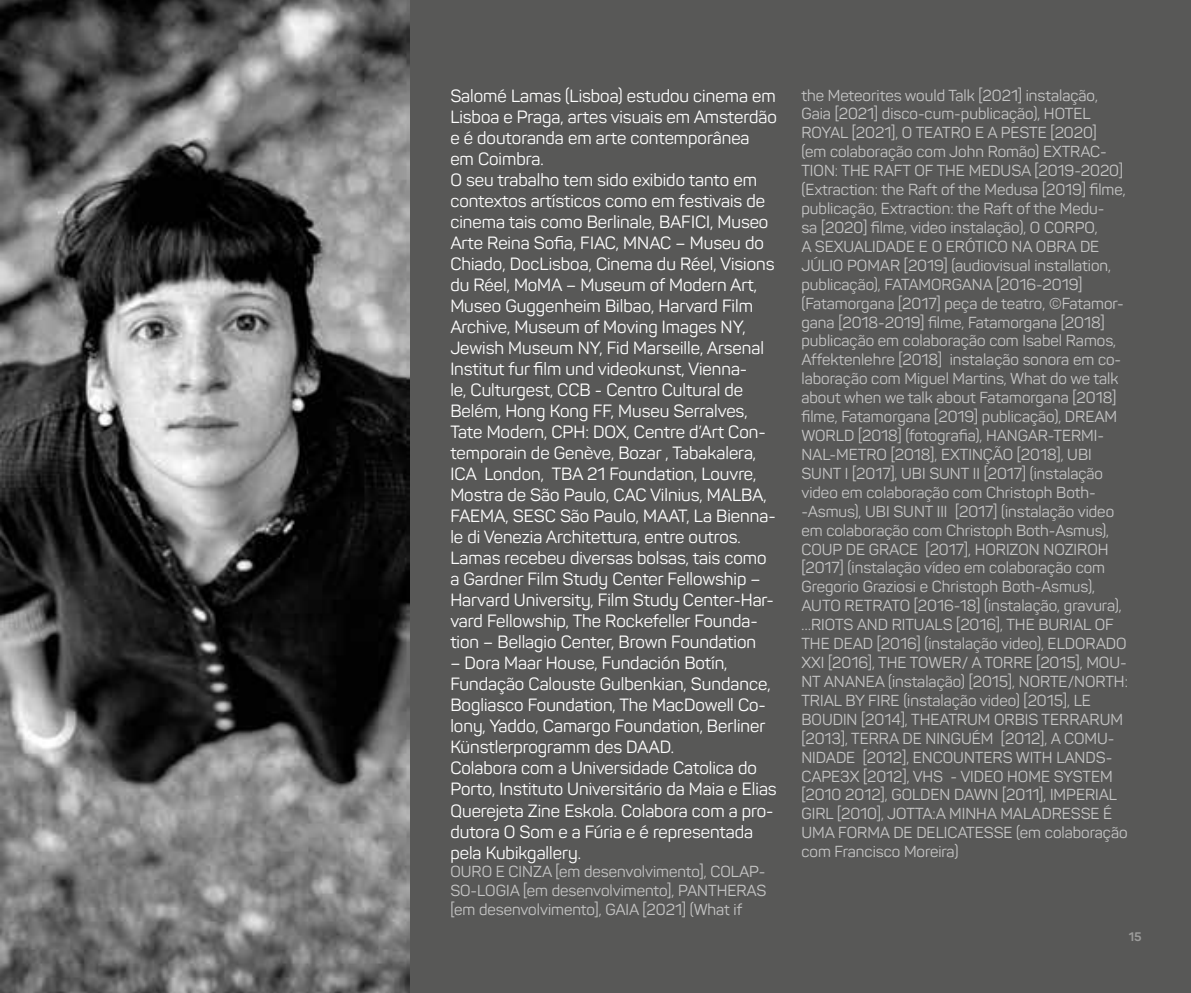
<style>
.page{position:relative;width:1191px;height:993px;background:#fff}
.page>*{position:absolute;margin:0;border:0;box-sizing:border-box;transform-origin:0 0}
.t1{font:17.5px/21px "Panton";color:#fff}
.t2{font:15.75px/18.9px "Panton";color:#c6c6c6;text-align:justify}
.t3{font:700 12.25px "Panton";color:#9d9d9c}
</style>
<div class="page">
<div style="left:409px;top:0;width:782px;height:992px;background:#585857"></div>
<img style="left:0;top:0;width:409px;height:992px">
<p class="t1" style="left:450px;top:85px;width:328px">Salomé Lamas (Lisboa) estudou cinema em Lisboa e Praga, artes visuais em Amsterdão e é doutoranda em arte contemporânea em Coimbra.<br>O seu trabalho tem sido exibido tanto em contextos artísticos como em festivais de cinema tais como Berlinale, BAFICI, Museo Arte Reina Sofia, FIAC, MNAC – Museu do Chiado, DocLisboa, Cinema du Réel, Visions du Réel, MoMA – Museum of Modern Art, Museo Guggenheim Bilbao, Harvard Film Archive, Museum of Moving Images NY, Jewish Museum NY, Fid Marseille, Arsenal Institut fur film und videokunst, Vienna-<br>le, Culturgest, CCB - Centro Cultural de Belém, Hong Kong FF, Museu Serralves, Tate Modern, CPH: DOX, Centre d’Art Con&shy;temporain de Genève, Bozar , Tabakalera, ICA London, TBA 21 Foundation, Louvre, Mostra de São Paulo, CAC Vilnius, MALBA, FAEMA, SESC São Paulo, MAAT, La Bienna&shy;le di Venezia Architettura, entre outros.<br>Lamas recebeu diversas bolsas, tais como a Gardner Film Study Center Fellowship – Harvard University, Film Study Center-Har&shy;vard Fellowship, The Rockefeller Founda&shy;tion – Bellagio Center, Brown Foundation</p>
<p class="t1" style="left:450px;top:652px;width:328px">– Dora Maar House, Fundación Botín, Fundação Calouste Gulbenkian, Sundance, Bogliasco Foundation, The MacDowell Co&shy;lony, Yaddo, Camargo Foundation, Berliner Künstlerprogramm des DAAD.<br>Colabora com a Universidade Catolica do Porto, Instituto Universitário da Maia e Elias Querejeta Zine Eskola. Colabora com a pro&shy;dutora O Som e a Fúria e é representada pela Kubikgallery.</p>
<p class="t2" style="left:450px;top:862px;width:317px">OURO E CINZA [em desenvolvimento], COLAP-SO-LOGIA [em desenvolvimento], PANTHERAS [em desenvolvimento], GAIA [2021] (What if</p>
<p class="t2" style="left:801px;top:85px;width:328px;text-align:left">the Meteorites would Talk [2021] instalação, Gaia [2021] disco-cum-publicação), HOTEL ROYAL [2021], O TEATRO E A PESTE [2020]<br>(em colaboração com John Romão) EXTRAC-TION: THE RAFT OF THE MEDUSA [2019-2020] (Extraction: the Raft of the Medusa [2019] filme, publicação, Extraction: the Raft of the Medu-<br>sa [2020] filme, video instalação), O CORPO,<br>A SEXUALIDADE E O ERÓTICO NA OBRA DE JÚLIO POMAR [2019] (audiovisual installation, publicação), FATAMORGANA [2016-2019] (Fatamorgana [2017] peça de teatro, ©Fatamor&shy;gana [2018-2019] filme, Fatamorgana [2018] publicação em colaboração com Isabel Ramos, Affektenlehre [2018] instalação sonora em co&shy;laboração com Miguel Martins, What do we talk about when we talk about Fatamorgana [2018] filme, Fatamorgana [2019] publicação), DREAM WORLD [2018] (fotografia), HANGAR-TERMI-NAL-METRO [2018], EXTINÇÃO [2018], UBI SUNT I [2017], UBI SUNT II [2017] (instalação video em colaboração com Christoph Both--Asmus), UBI SUNT III [2017] (instalação video em colaboração com Christoph Both-Asmus), COUP DE GRACE [2017], HORIZON NOZIROH [2017] (instalação vídeo em colaboração com Gregorio Graziosi e Christoph Both-Asmus), AUTO RETRATO [2016-18] (instalação, gravura), …RIOTS AND RITUALS [2016], THE BURIAL OF THE DEAD [2016] (instalação video), ELDORADO XXI [2016], THE TOWER/ A TORRE [2015], MOU-NT ANANEA (instalação) [2015], NORTE/NORTH:<br>TRIAL BY FIRE (instalação video) [2015], LE BOUDIN [2014], THEATRUM ORBIS TERRARUM [2013], TERRA DE NINGUÉM [2012], A COMU-NIDADE [2012], ENCOUNTERS WITH LANDS-CAPE3X [2012], VHS - VIDEO HOME SYSTEM [2010 2012], GOLDEN DAWN [2011], IMPERIAL GIRL [2010], JOTTA:A MINHA MALADRESSE É UMA FORMA DE DELICATESSE (em colaboração com Francisco Moreira)</p>
<p class="t3" style="left:1128px;top:928px;width:14px">15</p>
</div>
